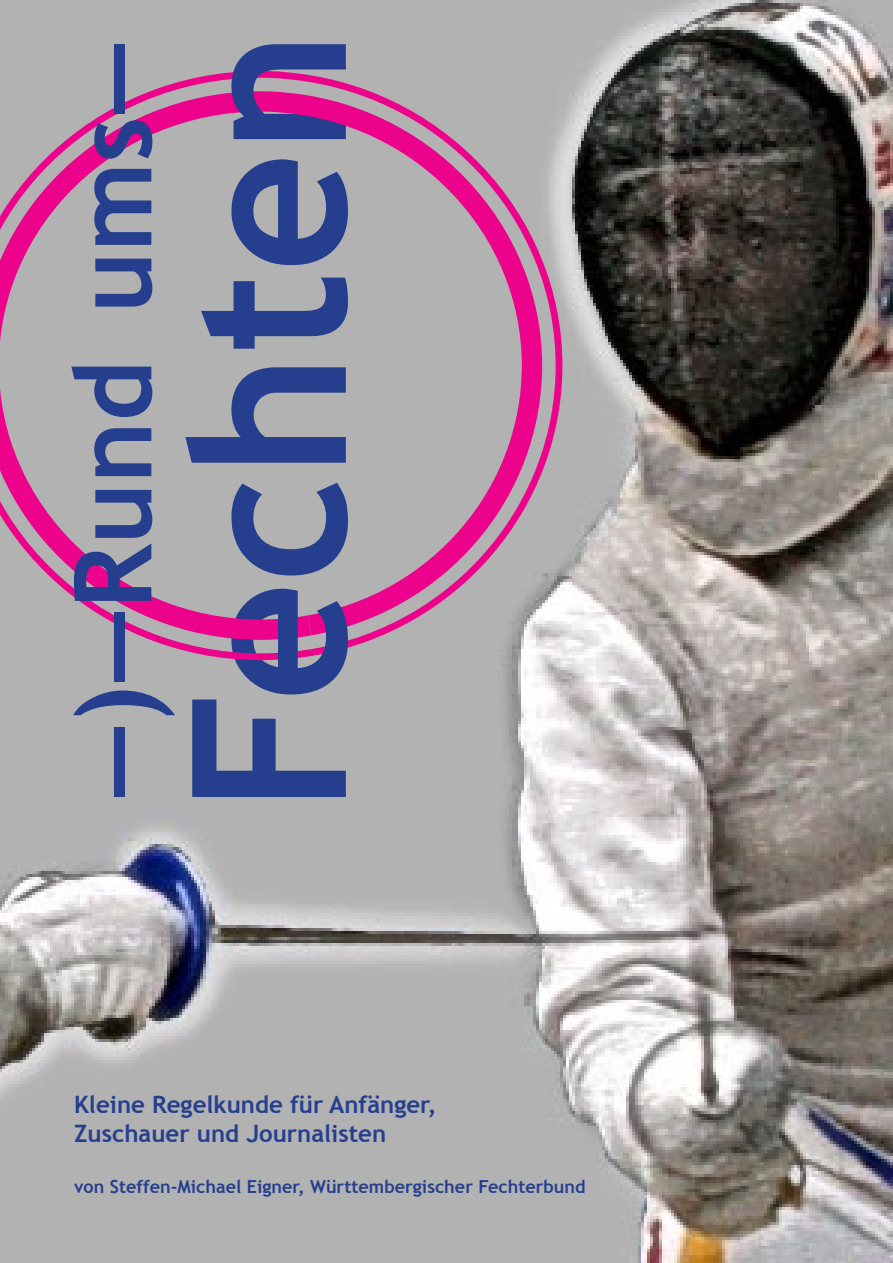
<style>
.page{position:relative;width:893px;height:1263px;background:#fff}
.page>*{position:absolute;margin:0;border:0;box-sizing:border-box;transform-origin:0 0}
.Überschrift_30pt{font:700 214.8px "Trebuchet MS";color:#253f8e;scale:.96 1}
.Überschrift_30pt-2{font:700 107.1px "Trebuchet MS";color:#253f8e}
.Überschrift_16pt{font:700 24px/28.8px "Trebuchet MS";color:#253f8e}
.Unterzeile{font:700 18px "Trebuchet MS";color:#253f8e}
</style>
<div class="page">
<img style="left:0;top:0;width:892px;height:1263px">
<svg style="left:0;top:68px;width:275px;height:277px;background:#b99bad"></svg>
<svg style="left:248px;top:649px;width:85px;height:15px"></svg>
<svg style="left:291px;top:386px;width:15px;height:263px;background:#b6a4af"></svg>
<svg style="left:306px;top:372px;width:260px;height:288px;background:#bb9bae"></svg>
<svg style="left:259px;top:81px;width:293px;height:305px;background:#b6a4af"></svg>
<svg style="left:275px;top:68px;width:291px;height:304px;background:#ba9bad"></svg>
<div style="left:0;top:345px;width:291px;height:305px;background:#b2b2b2"></div>
<svg style="left:0;top:359px;width:278px;height:304px;background:#b89dad"></svg>
<p class="Überschrift_30pt-2" style="left:46px;top:800px;width:761px;rotate:-90deg">—)—Rund ums—</p>
<p class="Überschrift_30pt" style="left:135px;top:812px;width:815px;rotate:-90deg">Fechten</p>
<p class="Überschrift_16pt" style="left:74px;top:1090px;width:364px">Kleine Regelkunde für Anfänger,<br>Zuschauer und Journalisten</p>
<p class="Unterzeile" style="left:74px;top:1175px;width:513px">von Steffen-Michael Eigner, Württembergischer Fechterbund</p>
</div>
